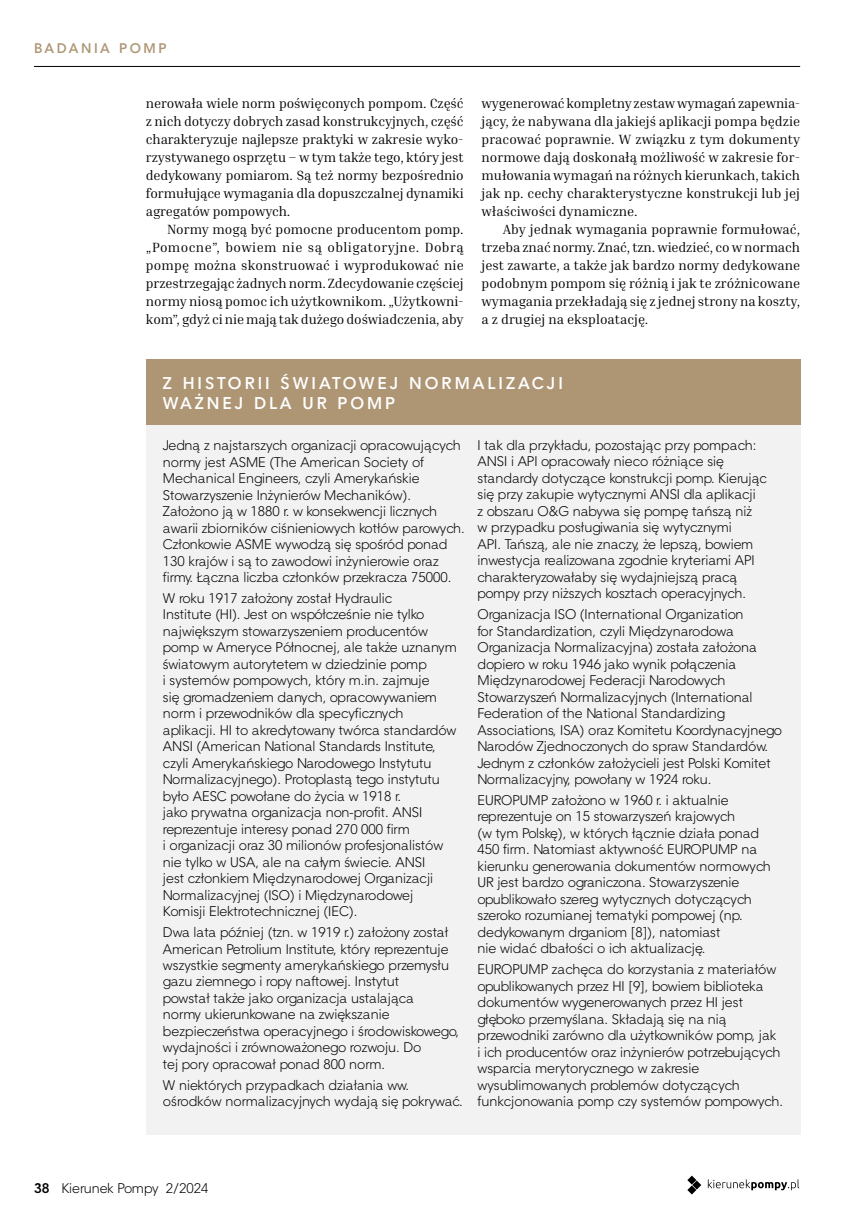
<style>
.page{position:relative;width:864px;height:1229px;background:#fff}
.page>*{position:absolute;margin:0;border:0;box-sizing:border-box;transform-origin:0 0}
.t1{font:700 16.5px/19.8px "Straight EFN";letter-spacing:.18em;color:#fff}
.t2{font:13.5px/16.5px "Straight EFN";color:#000}
.t3{font:13.5px/18px "Inria Serif";letter-spacing:-.01em;color:#000;text-align:justify}
.t4{font:700 13.5px "Straight EFN";letter-spacing:.19em;color:#ae9675}
.s1{font-weight:700}
</style>
<div class="page">
<hr style="left:34px;top:66px;width:765px;height:1px;background:#000">
<div style="left:146px;top:359px;width:653px;height:776px;background:#f2f2f2"></div>
<div style="left:146px;top:359px;width:653px;height:66px;background:#ae9675"></div>
<svg style="left:707px;top:1179px;width:91px;height:11px"></svg>
<svg style="left:687px;top:1175px;width:14px;height:19px"></svg>
<p class="t4" style="left:34px;top:40px;width:134px">BADANIA POMP</p>
<p class="t3" style="left:146px;top:94px;width:319px">nerowała wiele norm poświęconych pompom. Część z nich dotyczy dobrych zasad konstrukcyjnych, część charakteryzuje najlepsze praktyki w zakresie wyko&shy;rzystywanego osprzętu – w tym także tego, który jest dedykowany pomiarom. Są też normy bezpośrednio formułujące wymagania dla dopuszczalnej dynamiki agregatów pompowych.</p>
<p class="t3" style="left:146px;top:220px;width:319px;text-indent:21px">Normy mogą być pomocne producentom pomp. „Pomocne”, bowiem nie są obligatoryjne. Dobrą pompę można skonstruować i wyprodukować nie przestrzegając żadnych norm. Zdecydowanie częściej normy niosą pomoc ich użytkownikom. „Użytkowni&shy;kom”, gdyż ci nie mają tak dużego doświadczenia, aby</p>
<p class="t3" style="left:481px;top:94px;width:320px">wygenerować kompletny zestaw wymagań zapewnia&shy;jący, że nabywana dla jakiejś aplikacji pompa będzie pracować poprawnie. W związku z tym dokumenty normowe dają doskonałą możliwość w zakresie for&shy;mułowania wymagań na różnych kierunkach, takich jak np. cechy charakterystyczne konstrukcji lub jej właściwości dynamiczne.</p>
<p class="t3" style="left:481px;top:220px;width:320px;text-indent:21px">Aby jednak wymagania poprawnie formułować, trzeba znać normy. Znać, tzn. wiedzieć, co w normach jest zawarte, a także jak bardzo normy dedykowane podobnym pompom się różnią i jak te zróżnicowane wymagania przekładają się z jednej strony na koszty, a z drugiej na eksploatację.</p>
<p class="t1" style="left:163px;top:373px;width:401px">Z HISTORII ŚWIATOWEJ NORMALIZACJI<br>WAŻNEJ DLA UR POMP</p>
<p class="t2" style="left:163px;top:437px;width:303px">Jedną z najstarszych organizacji opracowujących normy jest ASME (The American Society of Mechanical Engineers, czyli Amerykańskie Stowarzyszenie Inżynierów Mechaników).<br>Założono ją w 1880 r. w konsekwencji licznych awarii zbiorników ciśnieniowych kotłów parowych.<br>Członkowie ASME wywodzą się spośród ponad 130 krajów i są to zawodowi inżynierowie oraz firmy. Łączna liczba członków przekracza 75000.</p>
<p class="t2" style="left:163px;top:590px;width:295px">W roku 1917 założony został Hydraulic<br>Institute (HI). Jest on współcześnie nie tylko największym stowarzyszeniem producentów pomp w Ameryce Północnej, ale także uznanym światowym autorytetem w dziedzinie pomp<br>i systemów pompowych, który m.in. zajmuje<br>się gromadzeniem danych, opracowywaniem norm i przewodników dla specyficznych aplikacji. HI to akredytowany twórca standardów ANSI (American National Standards Institute, czyli Amerykańskiego Narodowego Instytutu Normalizacyjnego). Protoplastą tego instytutu było AESC powołane do życia w 1918 r.<br>jako prywatna organizacja non-profit. ANSI reprezentuje interesy ponad 270 000 firm<br>i organizacji oraz 30 milionów profesjonalistów nie tylko w USA, ale na całym świecie. ANSI<br>jest członkiem Międzynarodowej Organizacji Normalizacyjnej (ISO) i Międzynarodowej Komisji Elektrotechnicznej (IEC).</p>
<p class="t2" style="left:163px;top:924px;width:298px">Dwa lata później (tzn. w 1919 r.) założony został American Petrolium Institute, który reprezentuje wszystkie segmenty amerykańskiego przemysłu gazu ziemnego i ropy naftowej. Instytut<br>powstał także jako organizacja ustalająca<br>normy ukierunkowane na zwiększanie bezpieczeństwa operacyjnego i środowiskowego, wydajności i zrównoważonego rozwoju. Do<br>tej pory opracował ponad 800 norm.</p>
<p class="t2" style="left:163px;top:1077px;width:301px">W niektórych przypadkach działania ww. ośrodków normalizacyjnych wydają się pokrywać.</p>
<p class="t2" style="left:477px;top:437px;width:291px">I tak dla przykładu, pozostając przy pompach:<br>ANSI i API opracowały nieco różniące się standardy dotyczące konstrukcji pomp. Kierując się przy zakupie wytycznymi ANSI dla aplikacji<br>z obszaru O&amp;G nabywa się pompę tańszą niż<br>w przypadku posługiwania się wytycznymi<br>API. Tańszą, ale nie znaczy, że lepszą, bowiem inwestycja realizowana zgodnie kryteriami API charakteryzowałaby się wydajniejszą pracą pompy przy niższych kosztach operacyjnych.</p>
<p class="t2" style="left:477px;top:606px;width:306px">Organizacja ISO (International Organization<br>for Standardization, czyli Międzynarodowa Organizacja Normalizacyjna) została założona dopiero w roku 1946 jako wynik połączenia Międzynarodowej Federacji Narodowych Stowarzyszeń Normalizacyjnych (International Federation of the National Standardizing Associations, ISA) oraz Komitetu Koordynacyjnego Narodów Zjednoczonych do spraw Standardów.<br>Jednym z członków założycieli jest Polski Komitet Normalizacyjny, powołany w 1924 roku.</p>
<p class="t2" style="left:477px;top:792px;width:295px">EUROPUMP założono w 1960 r. i aktualnie reprezentuje on 15 stowarzyszeń krajowych<br>(w tym Polskę), w których łącznie działa ponad 450 firm. Natomiast aktywność EUROPUMP na kierunku generowania dokumentów normowych UR jest bardzo ograniczona. Stowarzyszenie opublikowało szereg wytycznych dotyczących szeroko rozumianej tematyki pompowej (np. dedykowanym drganiom [8]), natomiast<br>nie widać dbałości o ich aktualizację.</p>
<p class="t2" style="left:477px;top:961px;width:307px">EUROPUMP zachęca do korzystania z materiałów opublikowanych przez HI [9], bowiem biblioteka dokumentów wygenerowanych przez HI jest głęboko przemyślana. Składają się na nią przewodniki zarówno dla użytkowników pomp, jak<br>i ich producentów oraz inżynierów potrzebujących wsparcia merytorycznego w zakresie wysublimowanych problemów dotyczących funkcjonowania pomp czy systemów pompowych.</p>
<p class="t2" style="left:34px;top:1180px;width:176px"><span class="s1">38</span> Kierunek Pompy 2/2024</p>
</div>
